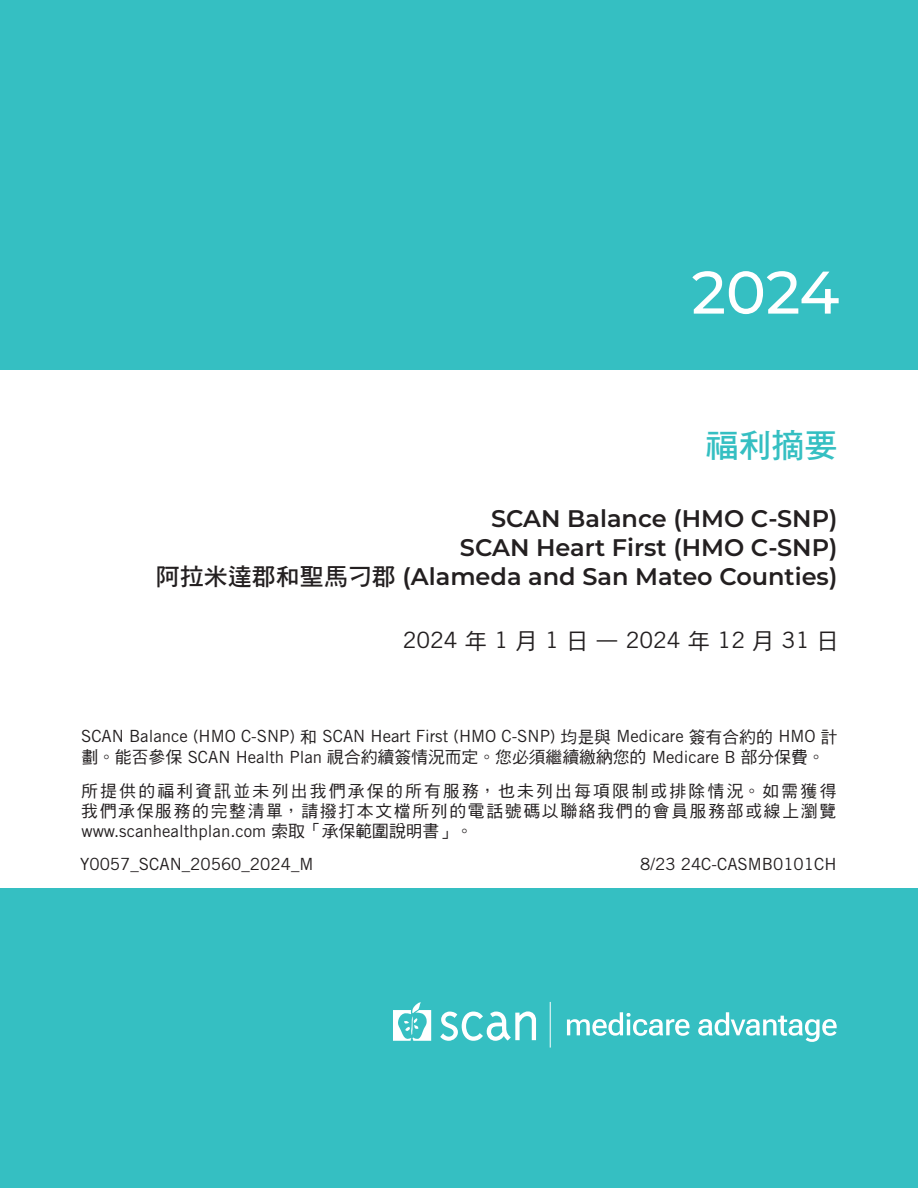
<style>
.page{position:relative;width:918px;height:1188px;background:#35bfc2}
.page>*{position:absolute;margin:0;border:0;box-sizing:border-box;transform-origin:0 0}
.t1{font:500 60px "Montserrat";color:#fff}
.t2{font:33px "DF Hei Std W7";color:#35bfc2}
.t3{font:600 24px "Montserrat";color:#231f20}
.t4{font:22.5px "Trade Gothic LT Std";color:#231f20}
.t5{font:16.8px/20.7px "Trade Gothic LT Std";color:#231f20}
.t6{font:16.8px/20px "DF Hei Std W5";letter-spacing:.1em;color:#231f20;text-align:justify}
.s1{font-family:"DF Hei Std W7";font-weight:400}
.s2{font-family:"DF Hei Std W5"}
.s3{font-family:"Trade Gothic LT Std"}
</style>
<div class="page">
<div style="left:0;top:371px;width:918px;height:517px;background:#fff"></div>
<hr style="left:550px;top:1002px;width:1px;height:46px;background:#fff">
<svg style="left:440px;top:1011px;width:96px;height:30px"></svg>
<svg style="left:393px;top:1002px;width:38px;height:39px"></svg>
<svg style="left:567px;top:1012px;width:123px;height:24px"></svg>
<svg style="left:698px;top:1012px;width:139px;height:30px"></svg>
<p class="t1" style="left:692px;top:252px;width:149px">2024</p>
<p class="t2" style="left:706px;top:427px;width:133px">福利摘要</p>
<p class="t3" style="left:491px;top:503px;width:348px">SCAN Balance (HMO C-SNP)</p>
<p class="t3" style="left:460px;top:532px;width:379px">SCAN Heart First (HMO C-SNP)</p>
<p class="t3" style="left:156px;top:560px;width:683px"><span class="s1">阿拉米達郡和聖馬刁郡</span> (Alameda and San Mateo Counties)</p>
<p class="t4" style="left:403px;top:626px;width:438px">2024 <span class="s2">年</span> 1 <span class="s2">月</span> 1 <span class="s2">日 —</span> 2024 <span class="s2">年</span> 12 <span class="s2">月</span> 31 <span class="s2">日</span></p>
<p class="t5" style="left:81px;top:726px;width:758px">SCAN Balance (HMO C-SNP) <span class="s2">和</span> SCAN Heart First (HMO C-SNP) <span class="s2">均是與</span> Medicare <span class="s2">簽有合約的</span> HMO <span class="s2">計劃。能否參保</span> SCAN Health Plan <span class="s2">視合約續簽情況而定。您必須繼續繳納您的</span> Medicare B <span class="s2">部分保費。</span></p>
<p class="t6" style="left:81px;top:780px;width:757px">所提供的福利資訊並未列出我們承保的所有服務，也未列出每項限制或排除情況。如需獲得我們承保服務的完整清單，請撥打本文檔所列的電話號碼以聯絡我們的會員服務部或線上瀏覽<span class="s3">www.scanhealthplan.com</span> 索取「承保範圍說明書」。</p>
<p class="t5" style="left:80px;top:854px;width:235px">Y0057_SCAN_20560_2024_M</p>
<p class="t5" style="left:640px;top:854px;width:198px">8/23 24C-CASMB0101CH</p>
</div>
